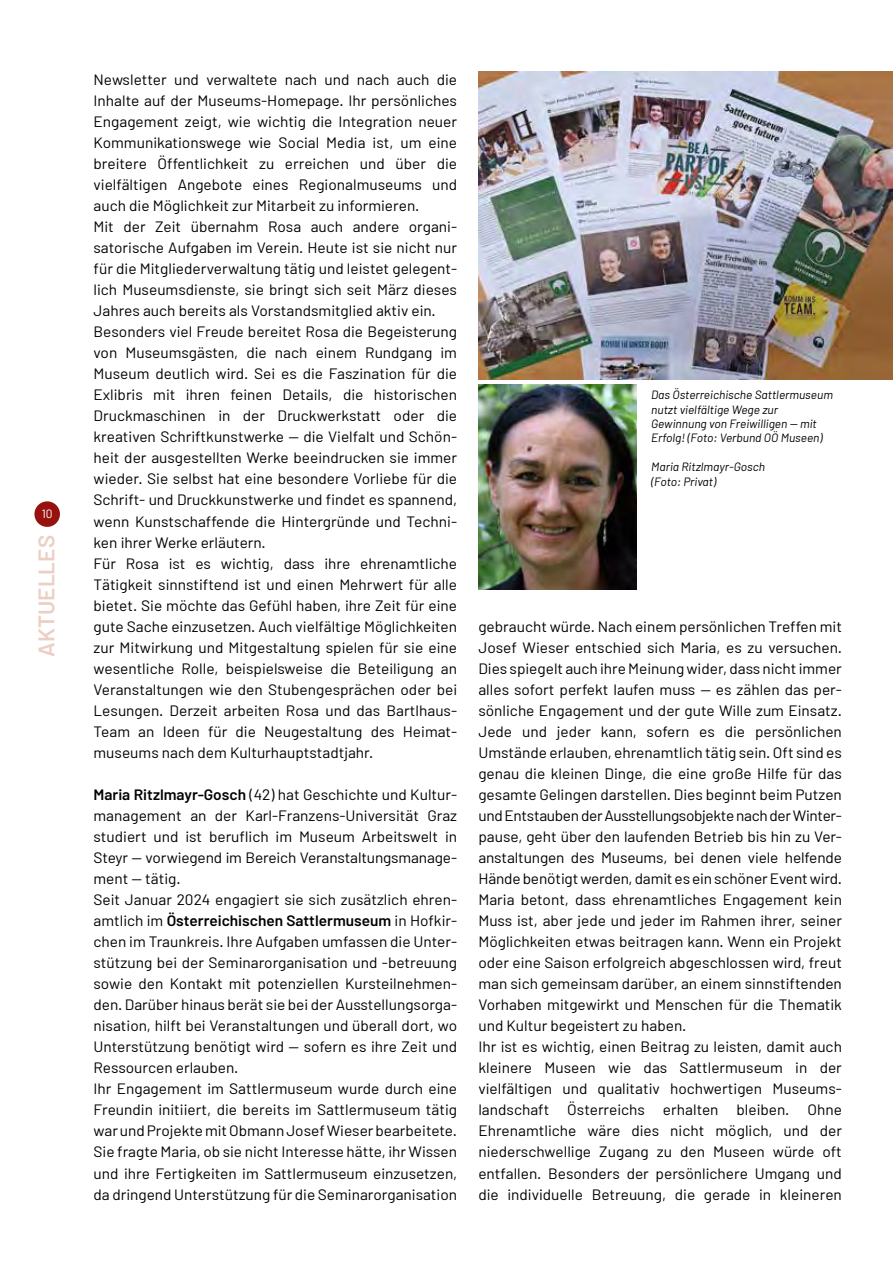
<style>
.page{position:relative;width:893px;height:1263px;background:#fff}
.page>*{position:absolute;margin:0;border:0;box-sizing:border-box;transform-origin:0 0}
.t1{font:600 22.5px "Barlow";color:#ebcfc4}
.t2{font:15px/21px "Barlow";color:#000}
.t3{font:italic 12px/14.4px "Barlow";color:#000}
.t4{font:12px "Barlow";color:#fff}
.s1{font-weight:600}
</style>
<div class="page">
<div style="left:34px;top:501px;width:26px;height:26px;background:#97120f;border-radius:50%"></div>
<img style="left:478px;top:384px;width:158px;height:206px">
<img style="left:478px;top:71px;width:415px;height:308px">
<p class="t4" style="left:42px;top:506px;width:12px">10</p>
<h1 class="t1" style="left:33px;top:657px;width:123px;rotate:-90deg">AKTUELLES</h1>
<p class="t2" style="left:94px;top:69px;width:365px">Newsletter und verwaltete nach und nach auch die Inhalte auf der Museums-Homepage. Ihr persönliches Engagement zeigt, wie wichtig die Integration neuer Kommunikationswege wie Social Media ist, um eine breitere Öffentlichkeit zu erreichen und über die vielfältigen Angebote eines Regionalmuseums und auch die Möglichkeit zur Mitarbeit zu informieren.<br>Mit der Zeit übernahm Rosa auch andere organi&shy;satorische Aufgaben im Verein. Heute ist sie nicht nur für die Mitgliederverwaltung tätig und leistet gelegent&shy;lich Museumsdienste, sie bringt sich seit März dieses Jahres auch bereits als Vorstandsmitglied aktiv ein.<br>Besonders viel Freude bereitet Rosa die Begeisterung von Museumsgästen, die nach einem Rundgang im Museum deutlich wird. Sei es die Faszination für die Exlibris mit ihren feinen Details, die historischen Druckmaschinen in der Druckwerkstatt oder die kreativen Schriftkunstwerke — die Vielfalt und Schön&shy;heit der ausgestellten Werke beeindrucken sie immer wieder. Sie selbst hat eine besondere Vorliebe für die Schrift- und Druckkunstwerke und findet es spannend, wenn Kunstschaffende die Hintergründe und Techni&shy;ken ihrer Werke erläutern.<br>Für Rosa ist es wichtig, dass ihre ehrenamtliche Tätigkeit sinnstiftend ist und einen Mehrwert für alle bietet. Sie möchte das Gefühl haben, ihre Zeit für eine gute Sache einzusetzen. Auch vielfältige Möglichkeiten zur Mitwirkung und Mitgestaltung spielen für sie eine wesentliche Rolle, beispielsweise die Beteiligung an Veranstaltungen wie den Stubengesprächen oder bei Lesungen. Derzeit arbeiten Rosa und das Bartlhaus-Team an Ideen für die Neugestaltung des Heimat&shy;museums nach dem Kulturhauptstadtjahr.</p>
<p class="t2" style="left:94px;top:784px;width:365px"><span class="s1">Maria Ritzlmayr-Gosch</span> (42) hat Geschichte und Kultur&shy;management an der Karl-Franzens-Universität Graz studiert und ist beruflich im Museum Arbeitswelt in Steyr — vorwiegend im Bereich Veranstaltungsmanage&shy;ment — tätig.<br>Seit Januar 2024 engagiert sie sich zusätzlich ehren&shy;amtlich im <span class="s1">Österreichischen Sattlermuseum</span> in Hofkir&shy;chen im Traunkreis. Ihre Aufgaben umfassen die Unter&shy;stützung bei der Seminarorganisation und -betreuung sowie den Kontakt mit potenziellen Kursteilnehmen&shy;den. Darüber hinaus berät sie bei der Ausstellungsorga&shy;nisation, hilft bei Veranstaltungen und überall dort, wo Unterstützung benötigt wird — sofern es ihre Zeit und Ressourcen erlauben.<br>Ihr Engagement im Sattlermuseum wurde durch eine Freundin initiiert, die bereits im Sattlermuseum tätig war und Projekte mit Obmann Josef Wieser bearbeitete.<br>Sie fragte Maria, ob sie nicht Interesse hätte, ihr Wissen und ihre Fertigkeiten im Sattlermuseum einzusetzen, da dringend Unterstützung für die Seminarorganisation</p>
<p class="t3" style="left:651px;top:387px;width:183px">Das Österreichische Sattlermuseum nutzt vielfältige Wege zur Gewinnung von Freiwilligen -- mit Erfolg! (Foto: Verbund OÖ Museen)</p>
<p class="t3" style="left:651px;top:459px;width:115px">Maria Ritzlmayr-Gosch (Foto: Privat)</p>
<p class="t2" style="left:478px;top:615px;width:365px">gebraucht würde. Nach einem persönlichen Treffen mit Josef Wieser entschied sich Maria, es zu versuchen.<br>Dies spiegelt auch ihre Meinung wider, dass nicht immer alles sofort perfekt laufen muss — es zählen das per&shy;sönliche Engagement und der gute Wille zum Einsatz.<br>Jede und jeder kann, sofern es die persönlichen Umstände erlauben, ehrenamtlich tätig sein. Oft sind es genau die kleinen Dinge, die eine große Hilfe für das gesamte Gelingen darstellen. Dies beginnt beim Putzen und Entstauben der Ausstellungsobjekte nach der Winter&shy;pause, geht über den laufenden Betrieb bis hin zu Ver&shy;anstaltungen des Museums, bei denen viele helfende Hände benötigt werden, damit es ein schöner Event wird.<br>Maria betont, dass ehrenamtliches Engagement kein Muss ist, aber jede und jeder im Rahmen ihrer, seiner Möglichkeiten etwas beitragen kann. Wenn ein Projekt oder eine Saison erfolgreich abgeschlossen wird, freut man sich gemeinsam darüber, an einem sinnstiftenden Vorhaben mitgewirkt und Menschen für die Thematik und Kultur begeistert zu haben.<br>Ihr ist es wichtig, einen Beitrag zu leisten, damit auch kleinere Museen wie das Sattlermuseum in der vielfältigen und qualitativ hochwertigen Museums&shy;landschaft Österreichs erhalten bleiben. Ohne Ehrenamtliche wäre dies nicht möglich, und der niederschwellige Zugang zu den Museen würde oft entfallen. Besonders der persönlichere Umgang und die individuelle Betreuung, die gerade in kleineren</p>
</div>
